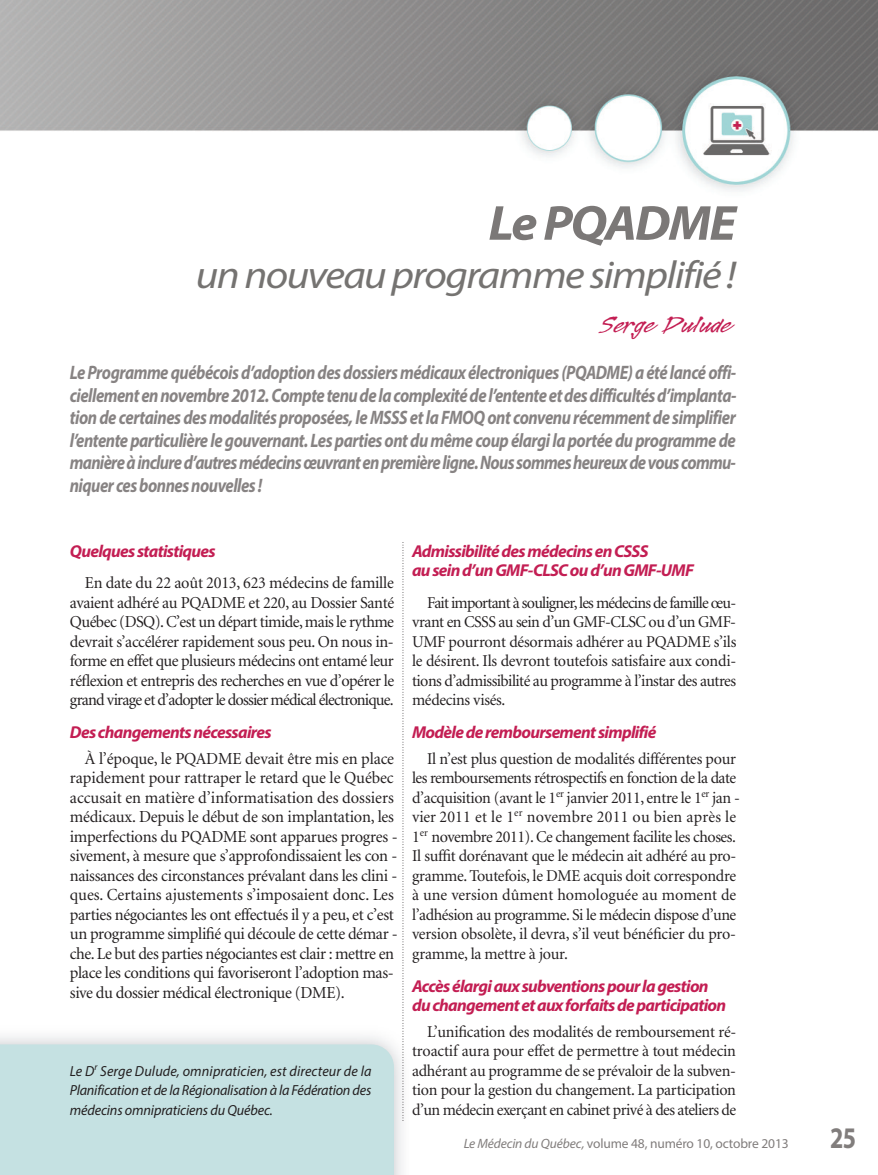
<style>
.page{position:relative;width:878px;height:1175px;background:#fff}
.page>*{position:absolute;margin:0;border:0;box-sizing:border-box;transform-origin:0 0}
.t1{font:italic 700 49.5px "Myriad Pro";letter-spacing:-.035em;color:#7b7877;scale:1.05 1}
.t2{font:italic 39px "Myriad Pro";letter-spacing:-.035em;color:#757371;scale:1.1 1}
.t3{font:700 30px "Myriad Pro";color:#817d7c;scale:.8 1}
.t4{font:27px "Legault Std";color:#c31e53;scale:1.2 1}
.t5{font:italic 700 19.5px/22.5px "Myriad Pro";letter-spacing:-.04em;color:#878383;text-align:justify;scale:.85 1}
.t6{font:italic 700 17.25px/19.5px "Myriad Pro";letter-spacing:-.04em;color:#c31e53}
.t7{font:16.8px/19.5px "Minion";letter-spacing:-.02em;color:#231f20}
.t8{font:16.65px/19.5px "Minion";letter-spacing:-.05em;color:#231f20;text-align:justify}
.t9{font:16.5px/19.5px "Minion";letter-spacing:-.02em;color:#231f20;text-align:justify}
.t10{font:italic 14.7px/19.5px "Myriad Pro";letter-spacing:-.01em;color:#231f20;text-align:justify}
.t11{font:13.5px "Myriad Pro";letter-spacing:-.01em;color:#817d7c}
.s1{font-style:italic}
</style>
<div class="page">
<div style="left:0;top:1044px;width:394px;height:130px;background:#c5e1e2"></div>
<img style="left:0;top:0;width:878px;height:191px">
<svg style="left:402px;top:542px;width:1px;height:578px"></svg>
<h1 class="t1" style="left:488px;top:204px;width:237px">Le PQADME</h1>
<h2 class="t2" style="left:196px;top:260px;width:493px">un nouveau programme simplifié !</h2>
<h3 class="t4" style="left:601px;top:307px;width:110px">Serge Dulude</h3>
<p class="t5" style="left:70px;top:363px;width:785px">Le Programme québécois d’adoption des dossiers médicaux électroniques (PQADME) a été lancé offi&shy;ciellement en novembre 2012. Compte tenu de la complexité de l’entente et des difficultés d’implanta&shy;tion de certaines des modalités proposées, le MSSS et la FMOQ ont convenu récemment de simplifier l’entente particulière le gouvernant. Les parties ont du même coup élargi la portée du programme de manière à inclure d’autres médecins œuvrant en première ligne. Nous sommes heureux de vous commu&shy;niquer ces bonnes nouvelles !</p>
<p class="t6" style="left:70px;top:543px;width:147px">Quelques statistiques</p>
<p class="t8" style="left:70px;top:574px;width:326px;text-indent:15px">En date du 22 août 2013, 623 médecins de famille avaient adhéré au PQADME et 220, au Dossier Santé Qué bec (DSQ). C’est un départ timide, mais le rythme devrait s’accélérer rapidement sous peu. On nous in&shy;forme en effet que plusieurs médecins ont entamé leur réflexion et entrepris des recherches en vue d’opérer le grand virage et d’adopter le dossier médical électronique.</p>
<p class="t6" style="left:70px;top:724px;width:203px">Des changements nécessaires</p>
<p class="t7" style="left:70px;top:750px;width:329px;text-indent:15px">À l’époque, le PQADME devait être mis en place rapidement pour rattraper le retard que le Québec accusait en matière d’informatisation des dossiers médicaux. Depuis le début de son implantation, les imperfections du PQADME sont apparues pro gres - sivement, à mesure que s’approfondissaient les con - nais sances des circonstances prévalant dans les cli ni - ques. Certains ajustements s’imposaient donc. Les par ties négociantes les ont effectués il y a peu, et c’est un programme simplifié qui découle de cette démar - che. Le but des parties négociantes est clair : mettre en place les conditions qui favoriseront l’adoption mas&shy;sive du dossier médical électronique (DME).</p>
<p class="t10" style="left:70px;top:1062px;width:303px">Le D<sup>r</sup> Serge Dulude, omnipraticien, est directeur de la Planification et de la Régionalisation à la Fédération des médecins omnipraticiens du Québec.</p>
<p class="t6" style="left:412px;top:543px;width:283px">Admissibilité des médecins en CSSS<br>au sein d’un GMF-CLSC ou d’un GMF-UMF</p>
<p class="t9" style="left:412px;top:594px;width:326px;text-indent:15px">Fait important à souligner, les médecins de famille œu&shy;vrant en CSSS au sein d’un GMF-CLSC ou d’un GMF-UMF pourront désormais adhérer au PQADME s’ils le désirent. Ils devront toutefois satisfaire aux condi&shy;tions d’admissibilité au programme à l’instar des autres médecins visés.</p>
<p class="t6" style="left:412px;top:724px;width:246px">Modèle de remboursement simplifié</p>
<p class="t9" style="left:412px;top:750px;width:329px;text-align:left;text-indent:15px">Il n’est plus question de modalités différentes pour les remboursements rétrospectifs en fonction de la date d’acquisition (avant le 1<sup>er</sup> janvier 2011, entre le 1<sup>er</sup> jan - vier 2011 et le 1<sup>er</sup> novembre 2011 ou bien après le 1<sup>er</sup> no vem bre 2011). Ce changement facilite les choses.<br>Il suffit dorénavant que le médecin ait adhéré au pro&shy;gramme. Toutefois, le DME acquis doit correspondre à une version dûment homologuée au moment de l’adhésion au programme. Si le médecin dispose d’une version obsolète, il devra, s’il veut bénéficier du pro&shy;gramme, la mettre à jour.</p>
<p class="t6" style="left:412px;top:977px;width:315px">Accès élargi aux subventions pour la gestion du changement et aux forfaits de participation</p>
<p class="t9" style="left:412px;top:1023px;width:326px;text-indent:15px">L’unification des modalités de remboursement ré&shy;troactif aura pour effet de permettre à tout médecin adhérant au programme de se prévaloir de la subven&shy;tion pour la gestion du changement. La participation d’un médecin exerçant en cabinet privé à des ateliers de</p>
<p class="t11" style="left:463px;top:1138px;width:326px"><span class="s1">Le Médecin du Québec,</span> volume 48, numéro 10, octobre 2013</p>
<h3 class="t3" style="left:830px;top:1126px;width:34px">25</h3>
</div>
